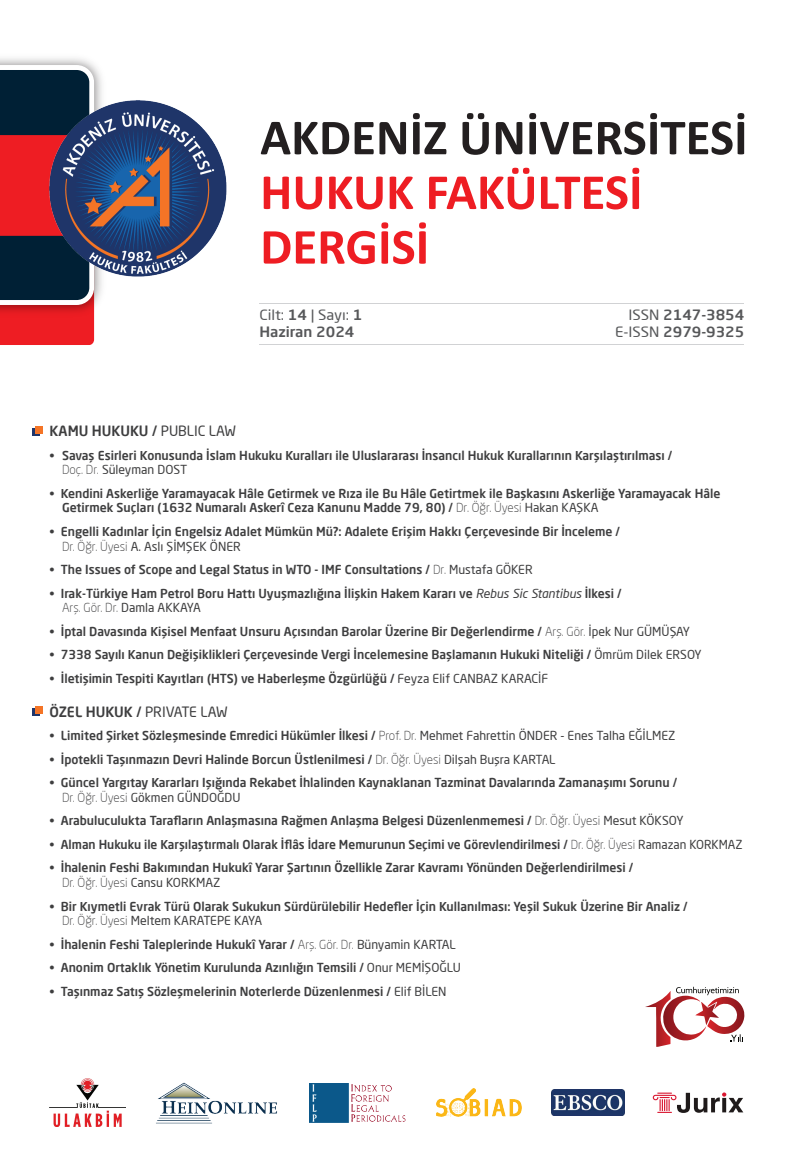
<style>
.page{position:relative;width:794px;height:1166px;background:#fff}
.page>*{position:absolute;margin:0;border:0;box-sizing:border-box;transform-origin:0 0}
.t1{font:500 14px/16.8px "Neo Sans Pro";color:#57585a;scale:1.08 1}
.t2{font:500 14px "Neo Sans Pro";color:#3e3e3f}
.t3{font:500 12.25px/14.7px "Neo Sans Pro";color:#3e3e3f}
.s1{font-weight:400}
.s2{font-weight:300}
.s3{font-weight:400;font-style:italic}
</style>
<div class="page">
<svg style="left:0;top:65px;width:104px;height:280px;background:#943843"></svg>
<svg style="left:261px;top:122px;width:145px;height:32px"></svg>
<svg style="left:413px;top:113px;width:33px;height:41px"></svg>
<svg style="left:462px;top:113px;width:27px;height:42px"></svg>
<svg style="left:496px;top:122px;width:26px;height:32px"></svg>
<svg style="left:529px;top:113px;width:63px;height:41px"></svg>
<svg style="left:598px;top:113px;width:146px;height:42px"></svg>
<svg style="left:264px;top:177px;width:25px;height:32px"></svg>
<svg style="left:296px;top:177px;width:26px;height:32px"></svg>
<svg style="left:329px;top:177px;width:54px;height:32px"></svg>
<svg style="left:390px;top:177px;width:23px;height:32px"></svg>
<svg style="left:429px;top:168px;width:105px;height:41px"></svg>
<svg style="left:541px;top:168px;width:98px;height:41px"></svg>
<svg style="left:264px;top:231px;width:26px;height:33px"></svg>
<svg style="left:296px;top:231px;width:19px;height:33px"></svg>
<svg style="left:321px;top:231px;width:54px;height:33px"></svg>
<svg style="left:381px;top:222px;width:45px;height:42px"></svg>
<img style="left:33px;top:83px;width:194px;height:211px">
<img style="left:49px;top:1078px;width:77px;height:49px">
<img style="left:156px;top:1082px;width:121px;height:42px">
<img style="left:309px;top:1083px;width:96px;height:39px">
<svg style="left:653px;top:1092px;width:90px;height:21px"></svg>
<hr style="left:259px;top:344px;width:485px;height:1px;background:#d1d2d4">
<hr style="left:259px;top:303px;width:485px;height:1px;background:#d1d2d4">
<svg style="left:645px;top:987px;width:99px;height:60px"></svg>
<svg style="left:32px;top:428px;width:8px;height:8px"></svg>
<div style="left:35px;top:426px;width:8px;height:7px;background:#f47426"></div>
<svg style="left:32px;top:708px;width:8px;height:8px"></svg>
<div style="left:35px;top:706px;width:8px;height:7px;background:#f47426"></div>
<img style="left:551px;top:1090px;width:74px;height:25px">
<img style="left:437px;top:1088px;width:85px;height:29px">
<p class="t1" style="left:259px;top:306px;width:97px"><span class="s1">Cilt:</span> 14 <span class="s1">| Sayı:</span> 1<br>Haziran 2024</p>
<p class="t1" style="left:615px;top:306px;width:121px;text-align:right"><span class="s1">ISSN</span> 2147-3854<br><span class="s1">E-ISSN</span> 2979-9325</p>
<p class="t2" style="left:50px;top:422px;width:188px">KAMU HUKUKU / <span class="s1">PUBLIC LAW</span></p>
<p class="t3" style="left:62px;top:447px;width:612px;text-indent:-12px"><span class="s1">•</span> Savaş Esirleri Konusunda İslam Hukuku Kuralları ile Uluslararası İnsancıl Hukuk Kurallarının Karşılaştırılması /<br><span class="s2">Doç. Dr.</span> <span class="s1">Süleyman DOST</span></p>
<p class="t3" style="left:62px;top:485px;width:660px;text-indent:-12px"><span class="s1">•</span> Kendini Askerliğe Yaramayacak Hâle Getirmek ve Rıza ile Bu Hâle Getirtmek ile Başkasını Askerliğe Yaramayacak Hâle<br>Getirmek Suçları (1632 Numaralı Askerî Ceza Kanunu Madde 79, 80) / <span class="s2">Dr. Öğr. Üyesi</span> <span class="s1">Hakan KAŞKA</span></p>
<p class="t3" style="left:62px;top:524px;width:559px;text-indent:-12px"><span class="s1">•</span> Engelli Kadınlar İçin Engelsiz Adalet Mümkün Mü?: Adalete Erişim Hakkı Çerçevesinde Bir İnceleme /<br><span class="s2">Dr. Öğr. Üyesi</span> <span class="s1">A. Aslı ŞİMŞEK ÖNER</span></p>
<p class="t3" style="left:50px;top:562px;width:484px"><span class="s1">•</span> The Issues of Scope and Legal Status in WTO - IMF Consultations / <span class="s2">Dr.</span> <span class="s1">Mustafa GÖKER</span></p>
<p class="t3" style="left:62px;top:585px;width:561px;text-indent:-12px"><span class="s1">•</span> Irak-Türkiye Ham Petrol Boru Hattı Uyuşmazlığına İlişkin Hakem Kararı ve <span class="s3">Rebus Sic Stantibus</span> İlkesi /<br><span class="s2">Arş. Gör. Dr.</span> <span class="s1">Damla AKKAYA</span></p>
<p class="t3" style="left:50px;top:623px;width:642px"><span class="s1">•</span> İptal Davasında Kişisel Menfaat Unsuru Açısından Barolar Üzerine Bir Değerlendirme / <span class="s2">Arş. Gör.</span> <span class="s1">İpek Nur GÜMÜŞAY</span></p>
<p class="t3" style="left:50px;top:647px;width:653px"><span class="s1">•</span> 7338 Sayılı Kanun Değişiklikleri Çerçevesinde Vergi İncelemesine Başlamanın Hukuki Niteliği / <span class="s1">Ömrüm Dilek ERSOY</span></p>
<p class="t3" style="left:50px;top:670px;width:500px"><span class="s1">•</span> İletişimin Tespiti Kayıtları (HTS) ve Haberleşme Özgürlüğü / <span class="s1">Feyza Elif CANBAZ KARACİF</span></p>
<p class="t2" style="left:50px;top:703px;width:179px">ÖZEL HUKUK / <span class="s1">PRIVATE LAW</span></p>
<p class="t3" style="left:50px;top:728px;width:627px"><span class="s1">•</span> Limited Şirket Sözleşmesinde Emredici Hükümler İlkesi / <span class="s2">Prof. Dr.</span> <span class="s1">Mehmet Fahrettin ÖNDER - Enes Talha EĞİLMEZ</span></p>
<p class="t3" style="left:50px;top:751px;width:507px"><span class="s1">•</span> İpotekli Taşınmazın Devri Halinde Borcun Üstlenilmesi / <span class="s2">Dr. Öğr. Üyesi</span> <span class="s1">Dilşah Buşra KARTAL</span></p>
<p class="t3" style="left:62px;top:775px;width:617px;text-indent:-12px"><span class="s1">•</span> Güncel Yargıtay Kararları Işığında Rekabet İhlalinden Kaynaklanan Tazminat Davalarında Zamanaşımı Sorunu /<br><span class="s2">Dr. Öğr. Üyesi</span> <span class="s1">Gökmen GÜNDOĞDU</span></p>
<p class="t3" style="left:50px;top:813px;width:635px"><span class="s1">•</span> Arabuluculukta Tarafların Anlaşmasına Rağmen Anlaşma Belgesi Düzenlenmemesi / <span class="s2">Dr. Öğr. Üyesi</span> <span class="s1">Mesut KÖKSOY</span></p>
<p class="t3" style="left:50px;top:837px;width:694px"><span class="s1">•</span> Alman Hukuku ile Karşılaştırmalı Olarak İflâs İdare Memurunun Seçimi ve Görevlendirilmesi / <span class="s2">Dr. Öğr. Üyesi</span> <span class="s1">Ramazan KORKMAZ</span></p>
<p class="t3" style="left:62px;top:860px;width:573px;text-indent:-12px"><span class="s1">•</span> İhalenin Feshi Bakımından Hukukî Yarar Şartının Özellikle Zarar Kavramı Yönünden Değerlendirilmesi /<br><span class="s2">Dr. Öğr. Üyesi</span> <span class="s1">Cansu KORKMAZ</span></p>
<p class="t3" style="left:62px;top:898px;width:627px;text-indent:-12px"><span class="s1">•</span> Bir Kıymetli Evrak Türü Olarak Sukukun Sürdürülebilir Hedefler İçin Kullanılması: Yeşil Sukuk Üzerine Bir Analiz /<br><span class="s2">Dr. Öğr. Üyesi</span> <span class="s1">Meltem KARATEPE KAYA</span></p>
<p class="t3" style="left:50px;top:936px;width:408px"><span class="s1">•</span> İhalenin Feshi Taleplerinde Hukukî Yarar / <span class="s2">Arş. Gör. Dr.</span> <span class="s1">Bünyamin KARTAL</span></p>
<p class="t3" style="left:50px;top:960px;width:413px"><span class="s1">•</span> Anonim Ortaklık Yönetim Kurulunda Azınlığın Temsili / <span class="s1">Onur MEMİŞOĞLU</span></p>
<p class="t3" style="left:50px;top:983px;width:398px"><span class="s1">•</span> Taşınmaz Satış Sözleşmelerinin Noterlerde Düzenlenmesi / <span class="s1">Elif BİLEN</span></p>
</div>
